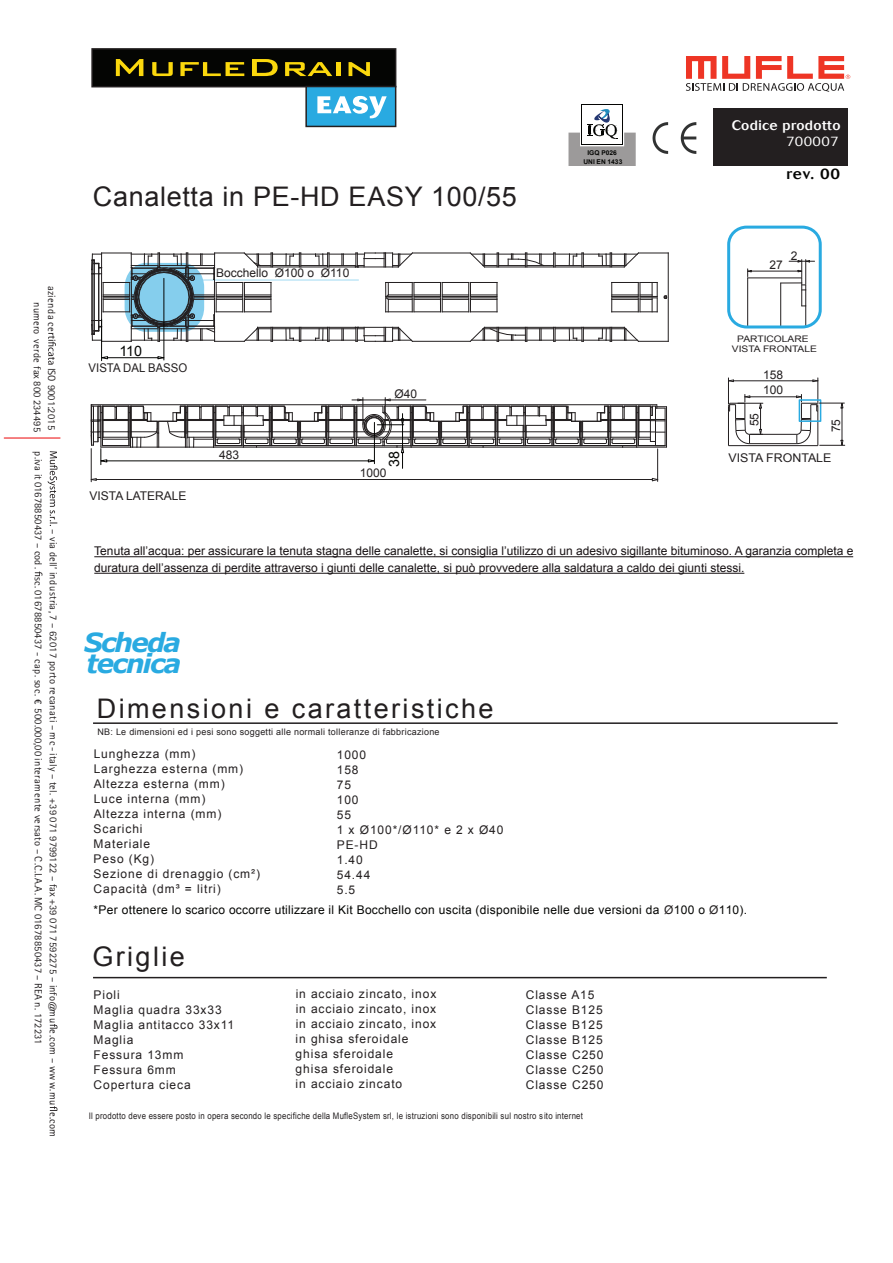
<style>
.page{position:relative;width:893px;height:1263px;background:#fff}
.page>*{position:absolute;margin:0;border:0;box-sizing:border-box;transform-origin:0 0}
.t1{font:27px "Arial";letter-spacing:.09em;color:#231f20}
.t2{font:27px "Arial";letter-spacing:.025em;color:#231f20}
.t3{font:italic 700 26.25px/21px "Verdana";letter-spacing:-.07em;color:#29aae1}
.t4{font:500 15px "Cosmos";color:#040503}
.t5{font:14.25px "Arial";color:#040503}
.t6{font:500 13.5px "Cosmos";letter-spacing:.03em;color:#fff}
.t7{font:300 13.5px "Cosmos";letter-spacing:.03em;color:#fff}
.t8{font:12px/15px "Arial";letter-spacing:.075em;color:#231f20}
.t9{font:12px/16.5px "Arial";color:#171113}
.t10{font:12px "Arial";letter-spacing:.025em;color:#040503}
.t11{font:12px "Arial";color:#231f20}
.t12{font:12px "Arial";color:#231f20;scale:.95 1}
.t13{font:10.5px/14.4px "Rotis Sans Serif";letter-spacing:.01em;color:#231f20;text-align:right}
.t14{font:9px "Arial";letter-spacing:.03em;color:#231f20;scale:.87 1}
.t15{font:9px "Arial";letter-spacing:.03em;color:#231f20}
.t16{font:9px/10.4px "Arial";color:#231f20;text-align:center;scale:1.14 1}
.t17{font:700 6.6px "Arial";letter-spacing:-.005em;color:#040503}
.s1{font-family:"Calibri"}
.s2{color:#231f20}
</style>
<div class="page">
<div style="left:91px;top:48px;width:305px;height:39px;background:#040503;border:2px solid #231f20"></div>
<div style="left:305px;top:86px;width:91px;height:41px;background:#29aae1;border:2px solid #231f20"></div>
<svg style="left:317px;top:96px;width:69px;height:22px"></svg>
<svg style="left:116px;top:59px;width:27px;height:17px"></svg>
<svg style="left:152px;top:62px;width:21px;height:14px"></svg>
<svg style="left:180px;top:62px;width:64px;height:14px"></svg>
<svg style="left:252px;top:59px;width:25px;height:17px"></svg>
<svg style="left:285px;top:62px;width:47px;height:14px"></svg>
<div style="left:336px;top:62px;width:5px;height:14px;background:#fbd80d"></div>
<svg style="left:348px;top:62px;width:22px;height:14px"></svg>
<hr style="left:93px;top:722px;width:744px;height:2px;background:#231f20">
<hr style="left:93px;top:977px;width:733px;height:1px;background:#231f20">
<div style="left:713px;top:109px;width:135px;height:57px;background:#231f20"></div>
<img style="left:652px;top:122px;width:45px;height:32px">
<svg style="left:568px;top:104px;width:67px;height:62px"></svg>
<hr style="left:91px;top:449px;width:1px;height:33px;background:#231f20">
<hr style="left:657px;top:449px;width:1px;height:32px;background:#231f20">
<hr style="left:96px;top:479px;width:556px;height:1px;background:#231f20">
<svg style="left:90px;top:478px;width:7px;height:3px"></svg>
<svg style="left:651px;top:477px;width:7px;height:5px"></svg>
<hr style="left:666px;top:407px;width:1px;height:40px;background:#231f20">
<hr style="left:749px;top:396px;width:47px;height:1px;background:#231f20">
<hr style="left:733px;top:380px;width:79px;height:1px;background:#231f20">
<hr style="left:728px;top:411px;width:1px;height:35px;background:#231f20">
<svg style="left:728px;top:378px;width:34px;height:66px"></svg>
<hr style="left:749px;top:443px;width:47px;height:1px;background:#231f20">
<hr style="left:749px;top:434px;width:47px;height:1px;background:#231f20">
<hr style="left:728px;top:445px;width:89px;height:1px;background:#231f20">
<hr style="left:751px;top:271px;width:47px;height:1px;background:#231f20">
<svg style="left:747px;top:269px;width:5px;height:8px"></svg>
<hr style="left:747px;top:278px;width:1px;height:49px;background:#231f20">
<hr style="left:747px;top:278px;width:54px;height:1px;background:#231f20">
<svg style="left:780px;top:260px;width:34px;height:67px"></svg>
<div style="left:727px;top:226px;width:94px;height:102px;border:3px solid #29aae1;border-radius:18px"></div>
<svg style="left:795px;top:378px;width:49px;height:69px"></svg>
<hr style="left:638px;top:341px;width:30px;height:1px;background:#231f20">
<hr style="left:638px;top:253px;width:30px;height:1px;background:#231f20">
<hr style="left:668px;top:253px;width:1px;height:88px;background:#231f20">
<svg style="left:663px;top:295px;width:4px;height:4px"></svg>
<svg style="left:91px;top:252px;width:566px;height:90px"></svg>
<hr style="left:101px;top:319px;width:1px;height:42px;background:#040503">
<hr style="left:163px;top:278px;width:1px;height:82px;background:#040503">
<hr style="left:107px;top:357px;width:51px;height:1px;background:#040503">
<svg style="left:157px;top:356px;width:8px;height:4px"></svg>
<svg style="left:101px;top:356px;width:7px;height:4px"></svg>
<svg style="left:91px;top:398px;width:575px;height:70px"></svg>
<hr style="left:94px;top:556px;width:759px;height:1px;background:#171113">
<hr style="left:94px;top:573px;width:650px;height:1px;background:#171113">
<svg style="left:48px;top:333px;width:8px;height:32px"></svg>
<svg style="left:48px;top:451px;width:9px;height:75px"></svg>
<svg style="left:50px;top:1024px;width:7px;height:5px"></svg>
<svg style="left:50px;top:1106px;width:7px;height:5px"></svg>
<svg style="left:35px;top:572px;width:7px;height:4px"></svg>
<hr style="left:4px;top:437px;width:56px;height:2px;background:#ee2123">
<svg style="left:686px;top:56px;width:164px;height:36px"></svg>
<p class="t13" style="left:59px;top:286px;width:47px;rotate:90deg">azienda ce</p>
<p class="t13" style="left:59px;top:302px;width:132px;rotate:90deg">ISO 9001:2015<br>numero verde fax 800 234495</p>
<p class="t13" style="left:61px;top:451px;width:687px;line-height:15px;text-align:left;text-indent:78px;rotate:90deg">– via dell’ industria, 7 – 62017 porto recanati – mc - italy – tel. +39 071 9799122 – fax +39 071 7592275 – info@mu e.com – www.mu e.com p.iva it 01678850437 – cod . sc. 01678850437 - cap. soc. <span class="s1">€</span> 500.000,00 interamente versato – C.C.I.A.A. MC 01678850437 – REA n. 172231</p>
<h1 class="t2" style="left:93px;top:178px;width:425px">Canaletta in PE-HD EASY 100/55</h1>
<p class="t5" style="left:119px;top:341px;width:24px">110</p>
<p class="t12" style="left:89px;top:359px;width:105px">VISTA DAL BASSO</p>
<p class="t11" style="left:90px;top:487px;width:99px">VISTA LATERALE</p>
<p class="t11" style="left:216px;top:265px;width:135px">Bocchello Ø100 o Ø110</p>
<p class="t8" style="left:219px;top:448px;width:22px">483</p>
<p class="t8" style="left:394px;top:386px;width:24px">Ø40</p>
<p class="t5" style="left:384px;top:467px;width:17px;rotate:-90deg">38</p>
<p class="t8" style="left:360px;top:466px;width:28px">1000</p>
<p class="t17" style="left:587px;top:148px;width:31px">IGQ P026</p>
<p class="t17" style="left:583px;top:157px;width:40px">UNI EN 1433</p>
<p class="t6" style="left:731px;top:117px;width:110px">Codice prodotto</p>
<p class="t7" style="left:786px;top:134px;width:54px">700007</p>
<p class="t4" style="left:786px;top:166px;width:55px">rev. 00</p>
<p class="t8" style="left:769px;top:258px;width:15px">27</p>
<p class="t8" style="left:790px;top:248px;width:8px">2</p>
<p class="t16" style="left:731px;top:333px;width:76px">PARTICOLARE<br>VISTA FRONTALE</p>
<p class="t8" style="left:763px;top:367px;width:22px">158</p>
<p class="t8" style="left:763px;top:382px;width:22px">100</p>
<p class="t8" style="left:746px;top:426px;width:15px;rotate:-90deg">55</p>
<p class="t8" style="left:828px;top:432px;width:15px;rotate:-90deg">75</p>
<p class="t11" style="left:728px;top:449px;width:104px">VISTA FRONTALE</p>
<p class="t9" style="left:94px;top:543px;width:760px">Tenuta all’acqua: per assicurare la tenuta stagna delle canalette, si consiglia l’utilizzo di un adesivo sigillante bituminoso. A garanzia completa e duratura dell’assenza di perdite attraverso i giunti delle canalette, si può provvedere alla saldatura a caldo dei giunti stessi.</p>
<h2 class="t3" style="left:84px;top:631px;width:98px">Scheda tecnica</h2>
<h1 class="t1" style="left:97px;top:690px;width:398px">Dimensioni e caratteristiche</h1>
<p class="t15" style="left:97px;top:726px;width:343px">NB: Le dimensioni ed i pesi sono soggetti alle normali tolleranze di fabbricazione</p>
<p class="t8" style="left:337px;top:747px;width:168px">1000<br>158<br>75<br>100<br>55<br>1 x Ø100*/Ø110* e 2 x Ø40<br>PE-HD<br>1.40<br>54.44<br>5.5</p>
<p class="t8" style="left:94px;top:746px;width:168px">Lunghezza (mm)<br>Larghezza esterna (mm)<br>Altezza esterna (mm)<br>Luce interna (mm)<br>Altezza interna (mm)<br>Scarichi<br>Materiale<br>Peso (Kg)<br>Sezione di drenaggio (cm²)<br>Capacità (dm³ = litri)</p>
<p class="t10" style="left:94px;top:901px;width:655px">*Per ottenere lo scarico occorre utilizzare il Kit Bocchello con uscita (disponibile nelle due versioni da <span class="s2">Ø</span>100 o <span class="s2">Ø</span>110).</p>
<h1 class="t1" style="left:92px;top:938px;width:94px">Griglie</h1>
<p class="t8" style="left:94px;top:987px;width:142px">Pioli<br>Maglia quadra 33x33<br>Maglia antitacco 33x11<br>Maglia<br>Fessura 13mm<br>Fessura 6mm<br>Copertura cieca</p>
<p class="t8" style="left:295px;top:986px;width:142px">in acciaio zincato, inox in acciaio zincato, inox in acciaio zincato, inox in ghisa sferoidale ghisa sferoidale<br>ghisa sferoidale<br>in acciaio zincato</p>
<p class="t8" style="left:525px;top:987px;width:79px">Classe A15<br>Classe B125<br>Classe B125<br>Classe B125<br>Classe C250<br>Classe C250<br>Classe C250</p>
<p class="t14" style="left:89px;top:1109px;width:569px">Il prodotto deve essere posto in opera secondo le specifiche della MufleSystem srl, le istruzioni sono disponibili sul nostro sito internet</p>
</div>
